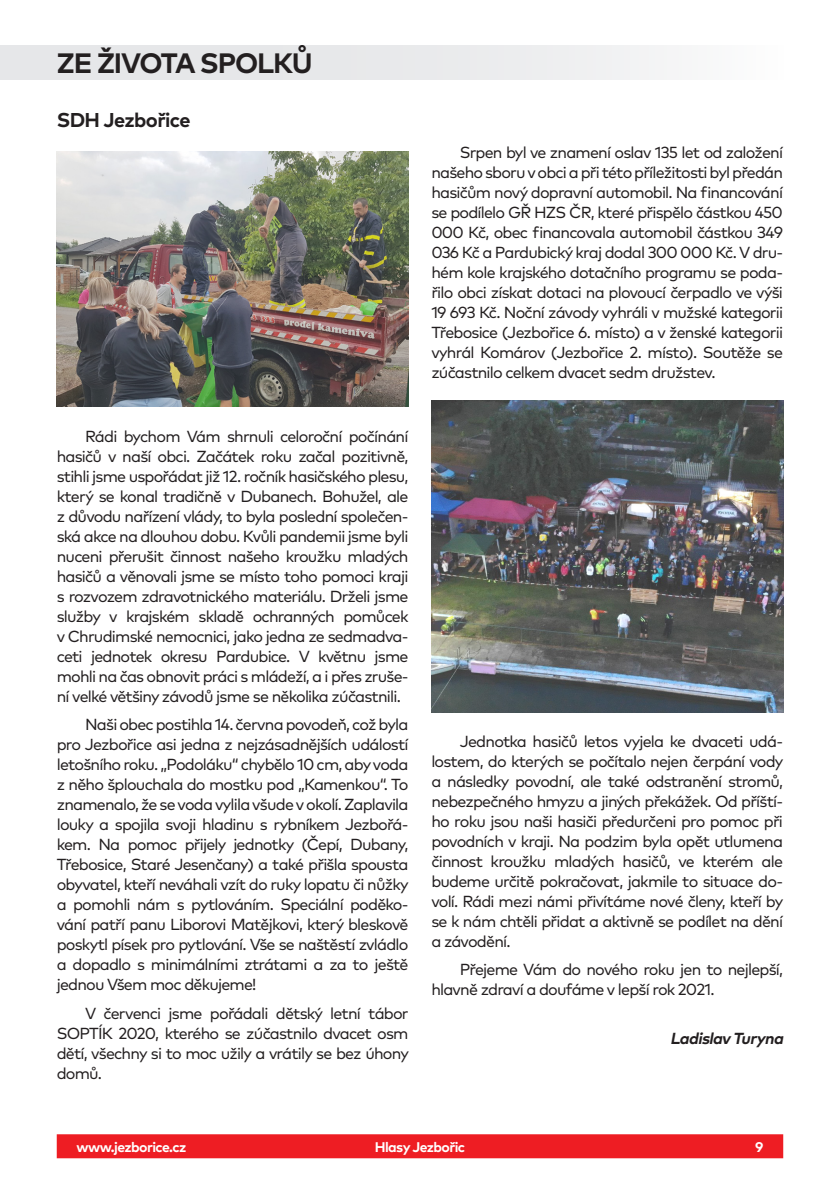
<style>
.page{position:relative;width:840px;height:1191px;background:#fff}
.page>*{position:absolute;margin:0;border:0;box-sizing:border-box;transform-origin:0 0}
.t1{font:700 28px "Mark Pro";letter-spacing:-.04em;color:#231f20}
.t2{font:700 20px "Mark Pro";letter-spacing:-.03em;color:#231f20}
.t3{font:16px/20px "Mark Pro";letter-spacing:-.05em;color:#231f20;text-align:justify}
.t4{font:italic 700 16px "Mark Pro";color:#231f20}
.t5{font:700 14px "Mark Pro";letter-spacing:-.04em;color:#fff}
</style>
<div class="page">
<div style="left:57px;top:1134px;width:725px;height:24px;background:#ee1d23"></div>
<div style="left:0;top:45px;width:782px;height:34px;background:#e6e7e9"></div>
<img style="left:57px;top:151px;width:351px;height:255px">
<img style="left:431px;top:400px;width:351px;height:312px">
<p class="t1" style="left:57px;top:42px;width:257px">ZE ŽIVOTA SPOLKŮ</p>
<p class="t2" style="left:57px;top:105px;width:135px">SDH Jezbořice</p>
<p class="t3" style="left:57px;top:424px;width:353px;text-indent:28px">Rádi bychom Vám shrnuli celoroční počínání hasičů v naší obci. Začátek roku začal pozitivně, stihli jsme uspořádat již 12. ročník hasičského plesu, který se konal tradičně v Dubanech. Bohužel, ale z důvodu nařízení vlády, to byla poslední společen&shy;ská akce na dlouhou dobu. Kvůli pandemii jsme byli nuceni přerušit činnost našeho kroužku mladých hasičů a věnovali jsme se místo toho pomoci kraji s rozvozem zdravotnického materiálu. Drželi jsme služby v krajském skladě ochranných pomůcek v Chrudimské nemocnici, jako jedna ze sedmadva&shy;ceti jednotek okresu Pardubice. V květnu jsme mohli na čas obnovit práci s mládeží, a i přes zruše&shy;ní velké většiny závodů jsme se několika zúčastnili.</p>
<p class="t3" style="left:57px;top:713px;width:353px;text-indent:28px">Naši obec postihla 14. června povodeň, což byla pro Jezbořice asi jedna z nejzásadnějších událostí letošního roku. „Podoláku“ chybělo 10 cm, aby voda z něho šplouchala do mostku pod „Kamenkou“. To znamenalo, že se voda vylila všude v okolí. Zaplavila louky a spojila svoji hladinu s rybníkem Jezbořá&shy;kem. Na pomoc přijely jednotky (Čepí, Dubany, Třebosice, Staré Jesenčany) a také přišla spousta obyvatel, kteří neváhali vzít do ruky lopatu či nůžky a pomohli nám s pytlováním. Speciální poděko&shy;vání patří panu Liborovi Matějkovi, který bleskově poskytl písek pro pytlování. Vše se naštěstí zvládlo a dopadlo s minimálními ztrátami a za to ještě jednou Všem moc děkujeme!</p>
<p class="t3" style="left:57px;top:1002px;width:353px;text-indent:28px">V červenci jsme pořádali dětský letní tábor SOPTÍK 2020, kterého se zúčastnilo dvacet osm dětí, všechny si to moc užily a vrátily se bez úhony domů.</p>
<p class="t3" style="left:431px;top:141px;width:353px;text-indent:28px">Srpen byl ve znamení oslav 135 let od založení našeho sboru v obci a při této příležitosti byl předán hasičům nový dopravní automobil. Na financování se podílelo GŘ HZS ČR, které přispělo částkou 450<br>000 Kč, obec financovala automobil částkou 349<br>036 Kč a Pardubický kraj dodal 300 000 Kč. V dru&shy;hém kole krajského dotačního programu se poda&shy;řilo obci získat dotaci na plovoucí čerpadlo ve výši 19 693 Kč. Noční závody vyhráli v mužské kategorii Třebosice (Jezbořice 6. místo) a v ženské kategorii vyhrál Komárov (Jezbořice 2. místo). Soutěže se zúčastnilo celkem dvacet sedm družstev.</p>
<p class="t3" style="left:431px;top:730px;width:353px;text-indent:28px">Jednotka hasičů letos vyjela ke dvaceti udá&shy;lostem, do kterých se počítalo nejen čerpání vody a následky povodní, ale také odstranění stromů, nebezpečného hmyzu a jiných překážek. Od příští&shy;ho roku jsou naši hasiči předurčeni pro pomoc při povodních v kraji. Na podzim byla opět utlumena činnost kroužku mladých hasičů, ve kterém ale budeme určitě pokračovat, jakmile to situace do&shy;volí. Rádi mezi námi přivítáme nové členy, kteří by se k nám chtěli přidat a aktivně se podílet na dění a závodění.</p>
<p class="t3" style="left:431px;top:958px;width:353px;text-indent:28px">Přejeme Vám do nového roku jen to nejlepší, hlavně zdraví a doufáme v lepší rok 2021.</p>
<p class="t4" style="left:669px;top:1026px;width:118px">LadislavTuryna</p>
<p class="t5" style="left:77px;top:1136px;width:111px">www.jezborice.cz</p>
<p class="t5" style="left:374px;top:1136px;width:92px">Hlasy Jezbořic</p>
<p class="t5" style="left:754px;top:1136px;width:10px">9</p>
</div>
